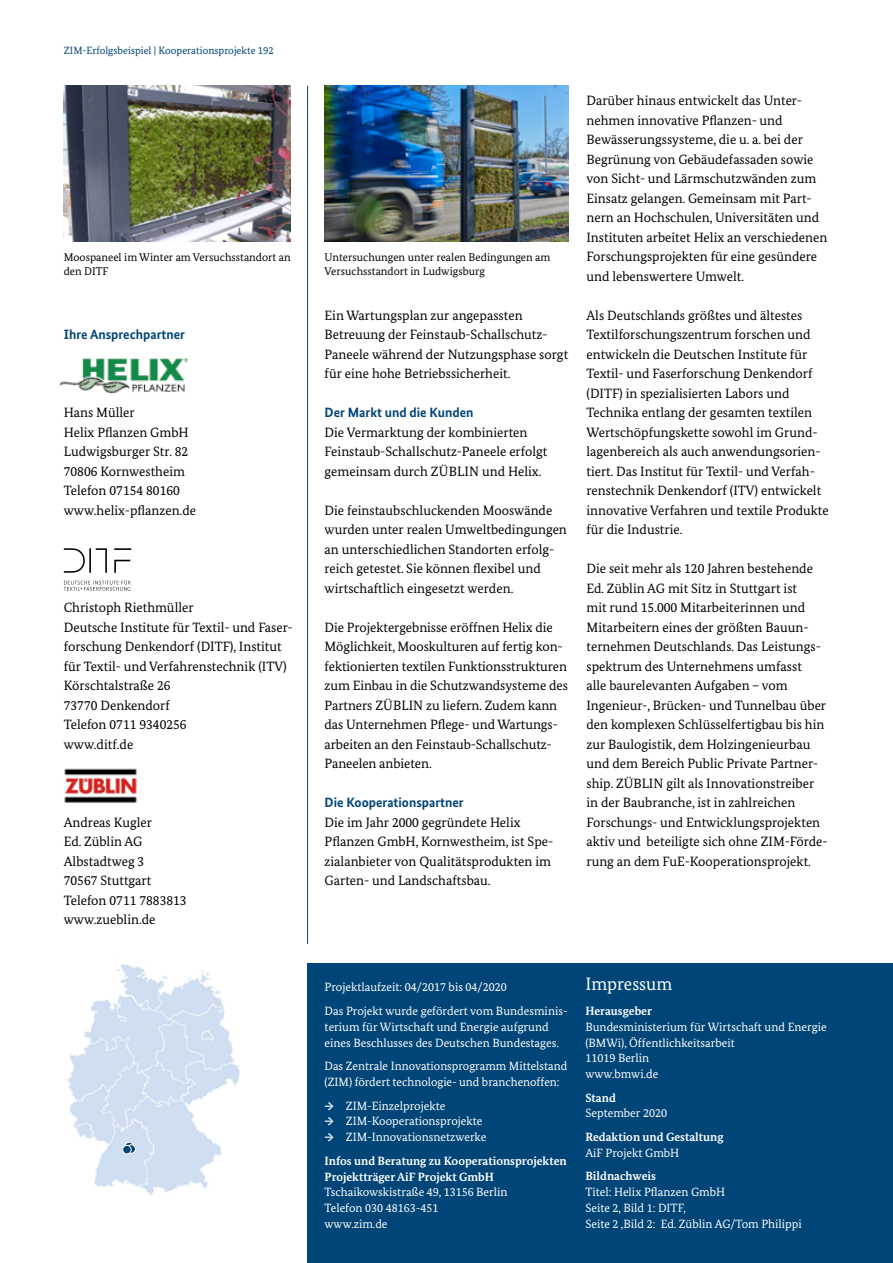
<style>
.page{position:relative;width:893px;height:1263px;background:#fff}
.page>*{position:absolute;margin:0;border:0;box-sizing:border-box;transform-origin:0 0}
.Impressum_Headline_H{font:18px "Bundes Serif";color:#fff}
.Copytext_P{font:13.5px/19.5px "Bundes Serif";color:#000}
.Headline_H3{font:700 13.5px "Bundes Sans";color:#004577}
.Impressum_P{font:12px/15.8px "Bundes Serif";color:#fff}
.Impressum_P-2{font:700 12px/15.8px "Bundes Serif";color:#fff}
.t1{font:11.25px/13.5px "Bundes Serif";color:#000}
.t2{font:10.5px "Bundes Serif";color:#004577}
.s1{font-weight:700}
.s2{font-weight:400}
</style>
<div class="page">
<hr style="left:307px;top:86px;width:1px;height:858px;background:#004577">
<img style="left:64px;top:86px;width:227px;height:156px">
<img style="left:325px;top:86px;width:243px;height:156px">
<img style="left:59px;top:359px;width:129px;height:34px">
<svg style="left:114px;top:560px;width:16px;height:13px"></svg>
<svg style="left:64px;top:548px;width:43px;height:25px"></svg>
<svg style="left:114px;top:548px;width:17px;height:2px"></svg>
<svg style="left:64px;top:580px;width:67px;height:11px"></svg>
<img style="left:64px;top:768px;width:73px;height:35px">
<img style="left:67px;top:963px;width:173px;height:233px">
<div style="left:125px;top:1142px;width:9px;height:9px;background:#0b4d7d;border-radius:50%"></div>
<div style="left:125px;top:1142px;width:9px;height:9px;border:1px solid #fff;border-radius:50%"></div>
<svg style="left:127px;top:1145px;width:8px;height:8px"></svg>
<div style="left:127px;top:1144px;width:9px;height:9px;border:1px solid #fff;border-radius:50%"></div>
<div style="left:123px;top:1145px;width:8px;height:9px;background:#004577;border-radius:50%"></div>
<div style="left:122px;top:1145px;width:9px;height:9px;border:1px solid #fff;border-radius:50%"></div>
<div style="left:308px;top:963px;width:585px;height:300px;background:#004577"></div>
<p class="t2" style="left:64px;top:44px;width:211px">ZIM-Erfolgsbeispiel | Kooperationsprojekte 192</p>
<p class="t1" style="left:64px;top:250px;width:228px">Moospaneel im Winter am Versuchsstandort an den DITF</p>
<p class="t1" style="left:325px;top:250px;width:227px">Untersuchungen unter realen Bedingungen am<br>Versuchsstandort in Ludwigsburg</p>
<p class="Headline_H3" style="left:64px;top:326px;width:123px">Ihre Ansprechpartner</p>
<p class="Copytext_P" style="left:64px;top:403px;width:134px">Hans Müller<br>Helix Pflanzen GmbH<br>Ludwigsburger Str. 82<br>70806 Kornwestheim<br>Telefon 07154 80160 www.helix-pflanzen.de</p>
<p class="Copytext_P" style="left:64px;top:598px;width:231px">Christoph Riethmüller<br>Deutsche Institute für Textil- und Faser&shy;forschung Denkendorf (DITF), Institut für Textil- und Verfahrenstechnik (ITV)<br>Körschtalstraße 26<br>73770 Denkendorf<br>Telefon 0711 9340256<br>www.ditf.de</p>
<p class="Copytext_P" style="left:64px;top:812px;width:124px">Andreas Kugler<br>Ed. Züblin AG<br>Albstadtweg 3<br>70567 Stuttgart<br>Telefon 0711 7883813 www.zueblin.de</p>
<p class="Copytext_P" style="left:325px;top:305px;width:245px">Ein Wartungsplan zur angepassten Betreuung der Feinstaub-Schallschutz-Paneele während der Nutzungsphase sorgt für eine hohe Betriebssicherheit.</p>
<p class="Headline_H3" style="left:325px;top:404px;width:150px">Der Markt und die Kunden</p>
<p class="Copytext_P" style="left:325px;top:422px;width:224px">Die Vermarktung der kombinierten<br>Feinstaub-Schallschutz-Paneele erfolgt gemeinsam durch ZÜBLIN und Helix.</p>
<p class="Copytext_P" style="left:325px;top:500px;width:244px">Die feinstaubschluckenden Mooswände wurden unter realen Umweltbedingungen an unterschiedlichen Standorten erfolg&shy;reich getestet. Sie können flexibel und wirtschaftlich eingesetzt werden.</p>
<p class="Copytext_P" style="left:325px;top:617px;width:245px">Die Projektergebnisse eröffnen Helix die Möglichkeit, Mooskulturen auf fertig kon&shy;fektionierten textilen Funktionsstrukturen zum Einbau in die Schutzwandsysteme des Partners ZÜBLIN zu liefern. Zudem kann das Unternehmen Pflege- und Wartungs&shy;arbeiten an den Feinstaub-Schallschutz-Paneelen anbieten.</p>
<p class="Headline_H3" style="left:325px;top:794px;width:141px">Die Kooperationspartner</p>
<p class="Copytext_P" style="left:325px;top:812px;width:230px">Die im Jahr 2000 gegründete Helix Pflanzen GmbH, Kornwestheim, ist Spe&shy;zialanbieter von Qualitätsprodukten im Garten- und Landschaftsbau.</p>
<p class="Copytext_P" style="left:586px;top:91px;width:242px">Darüber hinaus entwickelt das Unter&shy;nehmen innovative Pflanzen- und Bewässerungssysteme, die u. a. bei der Begrünung von Gebäudefassaden sowie von Sicht- und Lärmschutzwänden zum Einsatz gelangen. Gemeinsam mit Part&shy;nern an Hochschulen, Universitäten und Instituten arbeitet Helix an verschiedenen Forschungsprojekten für eine gesündere und lebenswertere Umwelt.</p>
<p class="Copytext_P" style="left:586px;top:305px;width:244px">Als Deutschlands größtes und ältestes Textilforschungszentrum forschen und entwickeln die Deutschen Institute für Textil- und Faserforschung Denkendorf (DITF) in spezialisierten Labors und Technika entlang der gesamten textilen Wertschöpfungskette sowohl im Grund&shy;lagenbereich als auch anwendungsorien&shy;tiert. Das Institut für Textil- und Verfah&shy;renstechnik Denkendorf (ITV) entwickelt innovative Verfahren und textile Produkte für die Industrie.</p>
<p class="Copytext_P" style="left:586px;top:559px;width:243px">Die seit mehr als 120 Jahren bestehende Ed. Züblin AG mit Sitz in Stuttgart ist<br>mit rund 15.000 Mitarbeiterinnen und Mitarbeitern eines der größten Bauun&shy;ternehmen Deutschlands. Das Leistungs&shy;spektrum des Unternehmens umfasst<br>alle baurelevanten Aufgaben – vom Ingenieur-, Brücken- und Tunnelbau über den komplexen Schlüsselfertigbau bis hin zur Baulogistik, dem Holzingenieurbau und dem Bereich Public Private Partner&shy;ship. ZÜBLIN gilt als Innovationstreiber in der Baubranche, ist in zahlreichen Forschungs- und Entwicklungsprojekten aktiv und beteiligte sich ohne ZIM-Förde&shy;rung an dem FuE-Kooperationsprojekt.</p>
<p class="Impressum_P" style="left:325px;top:979px;width:184px">Projektlaufzeit: 04/2017 bis 04/2020</p>
<p class="Impressum_P" style="left:325px;top:1003px;width:243px">Das Projekt wurde gefördert vom Bundesminis&shy;terium für Wirtschaft und Energie aufgrund eines Beschlusses des Deutschen Bundestages.</p>
<p class="Impressum_P" style="left:325px;top:1058px;width:244px">Das Zentrale Innovationsprogramm Mittelstand (ZIM) fördert technologie- und branchenoffen:</p>
<p class="Impressum_P" style="left:325px;top:1097px;width:122px"><span class="s1">→</span> ZIM-Einzelprojekte</p>
<p class="Impressum_P" style="left:325px;top:1113px;width:159px"><span class="s1">→</span> ZIM-Kooperationsprojekte</p>
<p class="Impressum_P" style="left:325px;top:1129px;width:163px"><span class="s1">→</span> ZIM-Innovationsnetzwerke</p>
<p class="Impressum_P-2" style="left:325px;top:1153px;width:244px">Infos und Beratung zu Kooperationsprojekten<br>Projektträger AiF Projekt GmbH<br><span class="s2">Tschaikowskistraße 49, 13156 Berlin<br>Telefon 030 48163-451<br>www.zim.de</span></p>
<p class="Impressum_Headline_H" style="left:585px;top:973px;width:88px">Impressum</p>
<p class="Impressum_P" style="left:585px;top:1003px;width:243px"><span class="s1">Herausgeber<br></span>Bundesministerium für Wirtschaft und Energie (BMWi), Öffentlichkeitsarbeit<br>11019 Berlin<br>www.bmwi.de</p>
<p class="Impressum_P" style="left:585px;top:1089px;width:83px"><span class="s1">Stand<br></span>September 2020</p>
<p class="Impressum_P-2" style="left:585px;top:1129px;width:140px">Redaktion und Gestaltung<br><span class="s2">AiF Projekt GmbH</span></p>
<p class="Impressum_P" style="left:585px;top:1168px;width:218px"><span class="s1">Bildnachweis<br></span>Titel: Helix Pflanzen GmbH<br>Seite 2, Bild 1: DITF,<br>Seite 2 ,Bild 2: Ed. Züblin AG/Tom Philippi</p>
</div>
